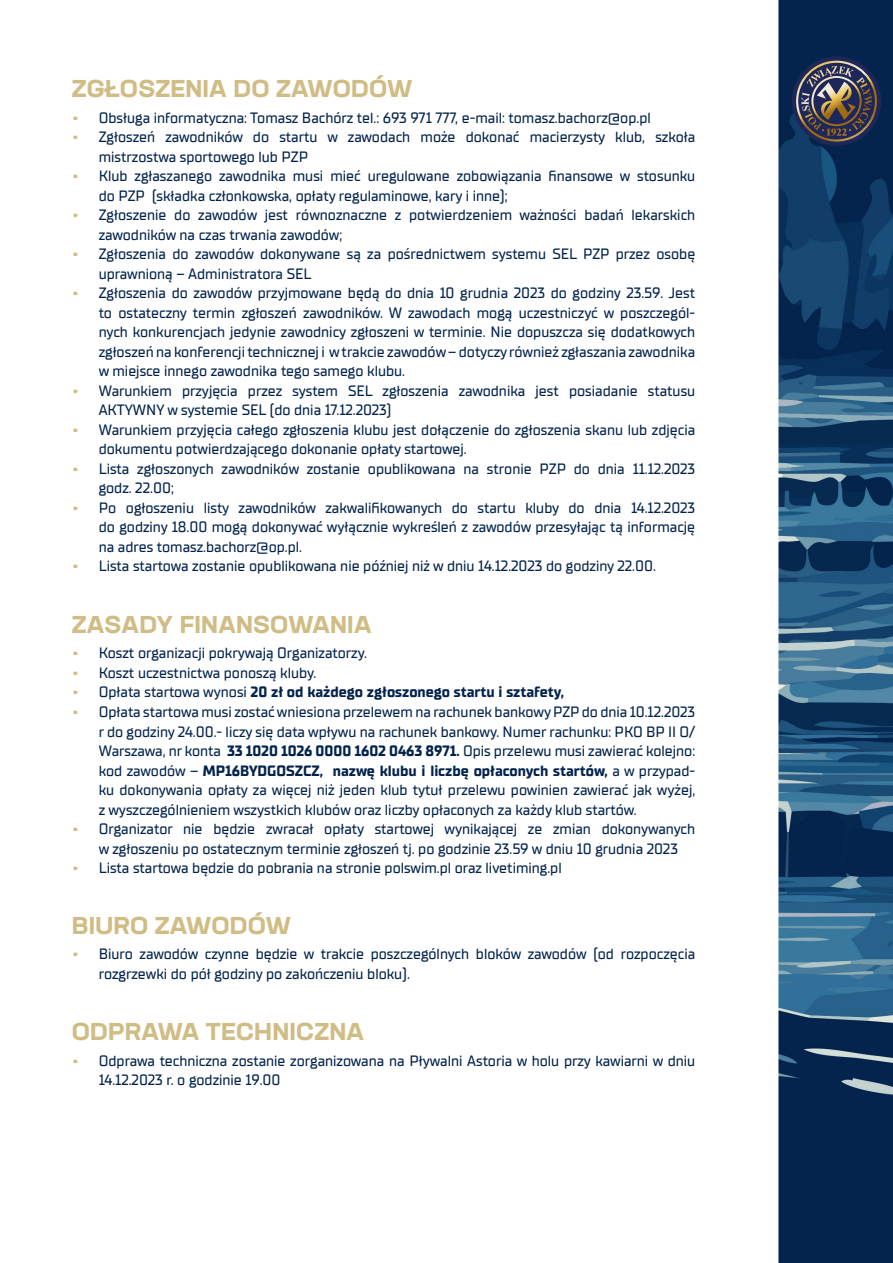
<style>
.page{position:relative;width:893px;height:1263px;background:#fff}
.page>*{position:absolute;margin:0;border:0;box-sizing:border-box;transform-origin:0 0}
.t1{font:700 expanded 24px "Neusa Next Pro";letter-spacing:.01em;color:#d0bc85}
.t2{font:500 15px/19.5px "TT Supermolot Neue";color:#03234c}
.t3{font:700 15px "TT Supermolot Neue";color:#03234c}
.s1{font-family:"TT Supermolot Neue Exp";font-weight:900;color:#d0bc85}
.s2{font-weight:500}
.s3{font-weight:700}
</style>
<div class="page">
<img style="left:778px;top:0;width:115px;height:1263px">
<div style="left:792px;top:56px;width:89px;height:90px;background:#1e275a;border-radius:50%"></div>
<img style="left:796px;top:61px;width:81px;height:81px">
<h1 class="t1" style="left:72px;top:73px;width:342px">ZGŁOSZENIA DO ZAWODÓW</h1>
<p class="t2" style="left:72px;top:108px;width:581px"><span class="s1">•</span> Obsługa informatyczna: Tomasz Bachórz tel.: 693 971 777, e-mail: tomasz.bachorz@op.pl</p>
<p class="t2" style="left:99px;top:128px;width:598px;text-indent:-27px"><span class="s1">•</span> Zgłoszeń zawodników do startu w zawodach może dokonać macierzysty klub, szkoła mistrzostwa sportowego lub PZP</p>
<p class="t2" style="left:99px;top:167px;width:598px;text-indent:-27px"><span class="s1">•</span> Klub zgłaszanego zawodnika musi mieć uregulowane zobowiązania finansowe w stosunku do PZP (składka członkowska, opłaty regulaminowe, kary i inne);</p>
<p class="t2" style="left:99px;top:206px;width:598px;text-indent:-27px"><span class="s1">•</span> Zgłoszenie do zawodów jest równoznaczne z potwierdzeniem ważności badań lekarskich zawodników na czas trwania zawodów;</p>
<p class="t2" style="left:99px;top:245px;width:598px;text-indent:-27px"><span class="s1">•</span> Zgłoszenia do zawodów dokonywane są za pośrednictwem systemu SEL PZP przez osobę uprawnioną – Administratora SEL</p>
<p class="t2" style="left:99px;top:284px;width:598px;text-align:justify;text-indent:-27px"><span class="s1">•</span> Zgłoszenia do zawodów przyjmowane będą do dnia 10 grudnia 2023 do godziny 23.59. Jest to ostateczny termin zgłoszeń zawodników. W zawodach mogą uczestniczyć w poszczegól&shy;nych konkurencjach jedynie zawodnicy zgłoszeni w terminie. Nie dopuszcza się dodatkowych zgłoszeń na konferencji technicznej i w trakcie zawodów – dotyczy również zgłaszania zawodnika w miejsce innego zawodnika tego samego klubu.</p>
<p class="t2" style="left:99px;top:381px;width:598px;text-indent:-27px"><span class="s1">•</span> Warunkiem przyjęcia przez system SEL zgłoszenia zawodnika jest posiadanie statusu<br>AKTYWNY w systemie SEL (do dnia 17.12.2023)</p>
<p class="t2" style="left:99px;top:420px;width:598px;text-indent:-27px"><span class="s1">•</span> Warunkiem przyjęcia całego zgłoszenia klubu jest dołączenie do zgłoszenia skanu lub zdjęcia dokumentu potwierdzającego dokonanie opłaty startowej.</p>
<p class="t2" style="left:99px;top:459px;width:598px;text-indent:-27px"><span class="s1">•</span> Lista zgłoszonych zawodników zostanie opublikowana na stronie PZP do dnia 11.12.2023 godz. 22.00;</p>
<p class="t2" style="left:99px;top:498px;width:598px;text-align:justify;text-indent:-27px"><span class="s1">•</span> Po ogłoszeniu listy zawodników zakwalifikowanych do startu kluby do dnia 14.12.2023 do godziny 18.00 mogą dokonywać wyłącznie wykreśleń z zawodów przesyłając tą informację na adres tomasz.bachorz@op.pl.</p>
<p class="t2" style="left:72px;top:557px;width:586px"><span class="s1">•</span> Lista startowa zostanie opublikowana nie później niż w dniu 14.12.2023 do godziny 22.00.</p>
<h1 class="t1" style="left:72px;top:609px;width:301px">ZASADY FINANSOWANIA</h1>
<p class="t2" style="left:72px;top:644px;width:297px"><span class="s1">•</span> Koszt organizacji pokrywają Organizatorzy.</p>
<p class="t2" style="left:72px;top:663px;width:246px"><span class="s1">•</span> Koszt uczestnictwa ponoszą kluby.</p>
<p class="t3" style="left:72px;top:683px;width:494px"><span class="s1">•</span> <span class="s2">Opłata startowa wynosi</span> 20 zł od każdego zgłoszonego startu i sztafety,</p>
<p class="t2" style="left:99px;top:702px;width:598px;text-align:justify;text-indent:-27px"><span class="s1">•</span> Opłata startowa musi zostać wniesiona przelewem na rachunek bankowy PZP do dnia 10.12.2023 r do godziny 24.00.- liczy się data wpływu na rachunek bankowy. Numer rachunku: PKO BP II O/ Warszawa, nr konta <span class="s3">33 1020 1026 0000 1602 0463 8971.</span> Opis przelewu musi zawierać kolejno: kod zawodów – <span class="s3">MP16BYDGOSZCZ, nazwę klubu i liczbę opłaconych startów,</span> a w przypad&shy;ku dokonywania opłaty za więcej niż jeden klub tytuł przelewu powinien zawierać jak wyżej, z wyszczególnieniem wszystkich klubów oraz liczby opłaconych za każdy klub startów.</p>
<p class="t2" style="left:99px;top:819px;width:598px;text-indent:-27px"><span class="s1">•</span> Organizator nie będzie zwracał opłaty startowej wynikającej ze zmian dokonywanych w zgłoszeniu po ostatecznym terminie zgłoszeń tj. po godzinie 23.59 w dniu 10 grudnia 2023</p>
<p class="t2" style="left:72px;top:858px;width:491px"><span class="s1">•</span> Lista startowa będzie do pobrania na stronie polswim.pl oraz livetiming.pl</p>
<h1 class="t1" style="left:72px;top:910px;width:221px">BIURO ZAWODÓW</h1>
<p class="t2" style="left:99px;top:945px;width:598px;text-indent:-27px"><span class="s1">•</span> Biuro zawodów czynne będzie w trakcie poszczególnych bloków zawodów (od rozpoczęcia rozgrzewki do pół godziny po zakończeniu bloku).</p>
<h1 class="t1" style="left:72px;top:1016px;width:294px">ODPRAWA TECHNICZNA</h1>
<p class="t2" style="left:99px;top:1051px;width:598px;text-indent:-27px"><span class="s1">•</span> Odprawa techniczna zostanie zorganizowana na Pływalni Astoria w holu przy kawiarni w dniu<br>14.12.2023 r. o godzinie 19.00</p>
</div>
